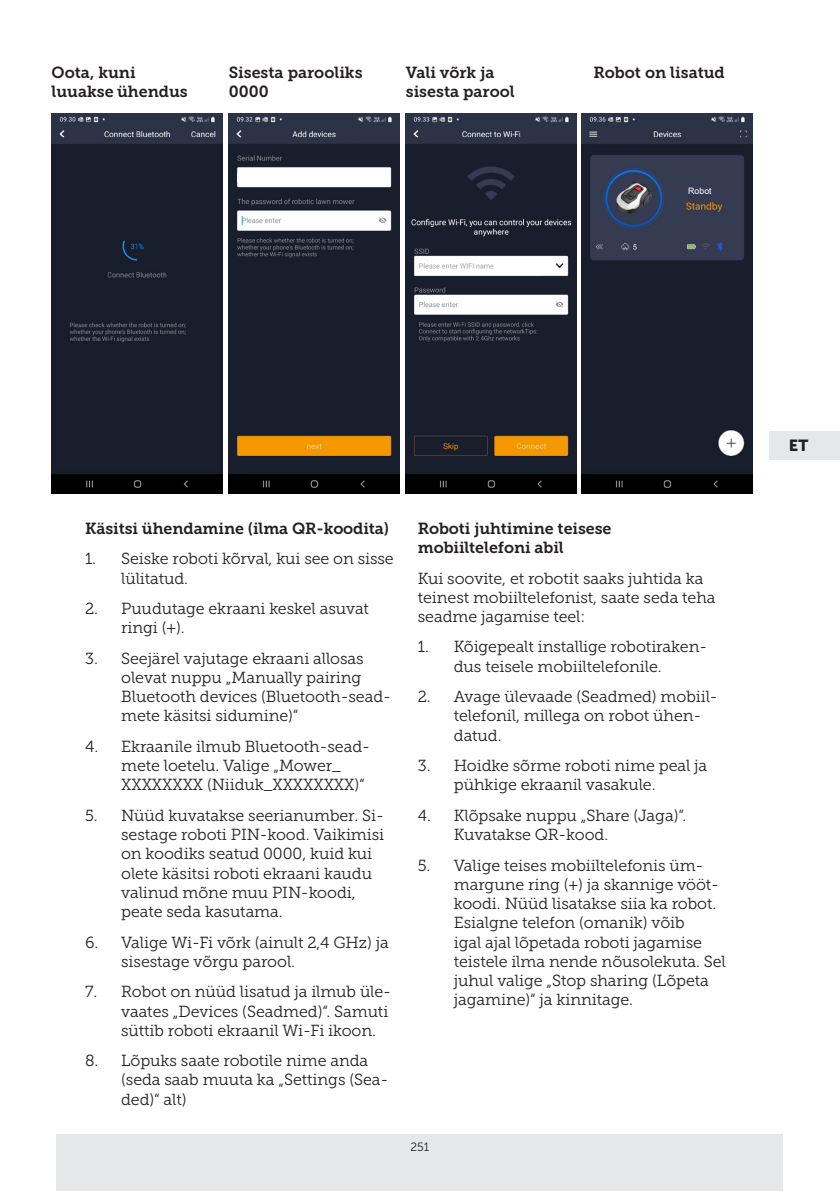
<style>
.page{position:relative;width:840px;height:1191px;background:#fff}
.page>*{position:absolute;margin:0;border:0;box-sizing:border-box;transform-origin:0 0}
.Brød{font:16px/19.2px "Museo Slab 300";letter-spacing:-.005em;color:#231f20}
.Brød_700{font:16px/19.2px "Museo Slab 700";color:#231f20}
.Brød_700_TOC{font:16px/19.2px "Museo Slab 700";letter-spacing:-.005em;color:#231f20}
.t1{font:16px "Museo Sans 900";color:#231f20}
.t2{font:12px "Museo Sans 300";color:#231f20}
.Brød-2{font:8.8px "Arial";color:#fff}
</style>
<div class="page">
<div style="left:57px;top:1134px;width:725px;height:57px;background:#e6e7e9"></div>
<div style="left:768px;top:431px;width:71px;height:28px;background:#e6e7e9"></div>
<img style="left:52px;top:113px;width:171px;height:380px">
<img style="left:581px;top:113px;width:171px;height:380px">
<img style="left:405px;top:113px;width:171px;height:380px">
<img style="left:228px;top:113px;width:171px;height:380px">
<div style="left:237px;top:173px;width:98px;height:8px;background:#fff"></div>
<div style="left:680px;top:187px;width:50px;height:8px;background:#353b52"></div>
<div style="left:674px;top:187px;width:50px;height:8px;background:#353b52"></div>
<p class="Brød_700" style="left:52px;top:63px;width:138px">Oota, kuni luuakse ühendus</p>
<p class="Brød_700" style="left:228px;top:63px;width:135px">Sisesta parooliks<br>0000</p>
<p class="Brød_700" style="left:405px;top:63px;width:110px">Vali võrk ja sisesta parool</p>
<p class="Brød_700" style="left:593px;top:63px;width:133px">Robot on lisatud</p>
<p class="Brød-2" style="left:687px;top:185px;width:25px">Robot</p>
<p class="Brød-2" style="left:693px;top:185px;width:25px">Robot</p>
<p class="Brød_700_TOC" style="left:85px;top:519px;width:305px">Käsitsi ühendamine (ilma QR-koodita)</p>
<p class="Brød" style="left:121px;top:549px;width:274px;text-indent:-36px">1. Seiske roboti kõrval, kui see on sisse lülitatud.</p>
<p class="Brød" style="left:121px;top:599px;width:249px;text-indent:-36px">2. Puudutage ekraani keskel asuvat ringi (+).</p>
<p class="Brød" style="left:121px;top:649px;width:271px;text-indent:-36px">3. Seejärel vajutage ekraani allosas olevat nuppu „Manually pairing Bluetooth devices (Bluetooth-sead&shy;mete käsitsi sidumine)“</p>
<p class="Brød" style="left:121px;top:737px;width:250px;text-indent:-36px">4. Ekraanile ilmub Bluetooth-sead&shy;mete loetelu. Valige „Mower_<br>XXXXXXXX (Niiduk_XXXXXXXX)“</p>
<p class="Brød" style="left:121px;top:806px;width:264px;text-indent:-36px">5. Nüüd kuvatakse seerianumber. Si&shy;sestage roboti PIN-kood. Vaikimisi on koodiks seatud 0000, kuid kui olete käsitsi roboti ekraani kaudu valinud mõne muu PIN-koodi, peate seda kasutama.</p>
<p class="Brød" style="left:121px;top:932px;width:269px;text-indent:-36px">6. Valige Wi-Fi võrk (ainult 2,4 GHz) ja sisestage võrgu parool.</p>
<p class="Brød" style="left:121px;top:982px;width:271px;text-indent:-36px">7. Robot on nüüd lisatud ja ilmub üle&shy;vaates „Devices (Seadmed)“. Samuti süttib roboti ekraanil Wi-Fi ikoon.</p>
<p class="Brød" style="left:121px;top:1051px;width:268px;text-indent:-36px">8. Lõpuks saate robotile nime anda (seda saab muuta ka „Settings (Sea&shy;ded)“ alt)</p>
<p class="Brød_700_TOC" style="left:417px;top:519px;width:195px">Roboti juhtimine teisese mobiiltelefoni abil</p>
<p class="Brød" style="left:417px;top:568px;width:299px">Kui soovite, et robotit saaks juhtida ka teinest mobiiltelefonist, saate seda teha seadme jagamise teel:</p>
<p class="Brød" style="left:417px;top:637px;width:291px;text-align:center">1. Kõigepealt installige robotiraken&shy;dus teisele mobiiltelefonile.</p>
<p class="Brød" style="left:453px;top:687px;width:265px;text-indent:-36px">2. Avage ülevaade (Seadmed) mobiil&shy;telefonil, millega on robot ühen&shy;datud.</p>
<p class="Brød" style="left:453px;top:756px;width:255px;text-indent:-36px">3. Hoidke sõrme roboti nime peal ja pühkige ekraanil vasakule.</p>
<p class="Brød" style="left:453px;top:806px;width:234px;text-indent:-36px">4. Klõpsake nuppu „Share (Jaga)“.<br>Kuvatakse QR-kood.</p>
<p class="Brød" style="left:453px;top:855px;width:273px;text-indent:-36px">5. Valige teises mobiiltelefonis üm&shy;margune ring (+) ja skannige vööt&shy;koodi. Nüüd lisatakse siia ka robot.<br>Esialgne telefon (omanik) võib<br>igal ajal lõpetada roboti jagamise teistele ilma nende nõusolekuta. Sel juhul valige „Stop sharing (Lõpeta jagamine)“ ja kinnitage.</p>
<p class="t2" style="left:410px;top:1140px;width:21px">251</p>
<p class="t1" style="left:788px;top:436px;width:21px">ET</p>
</div>
